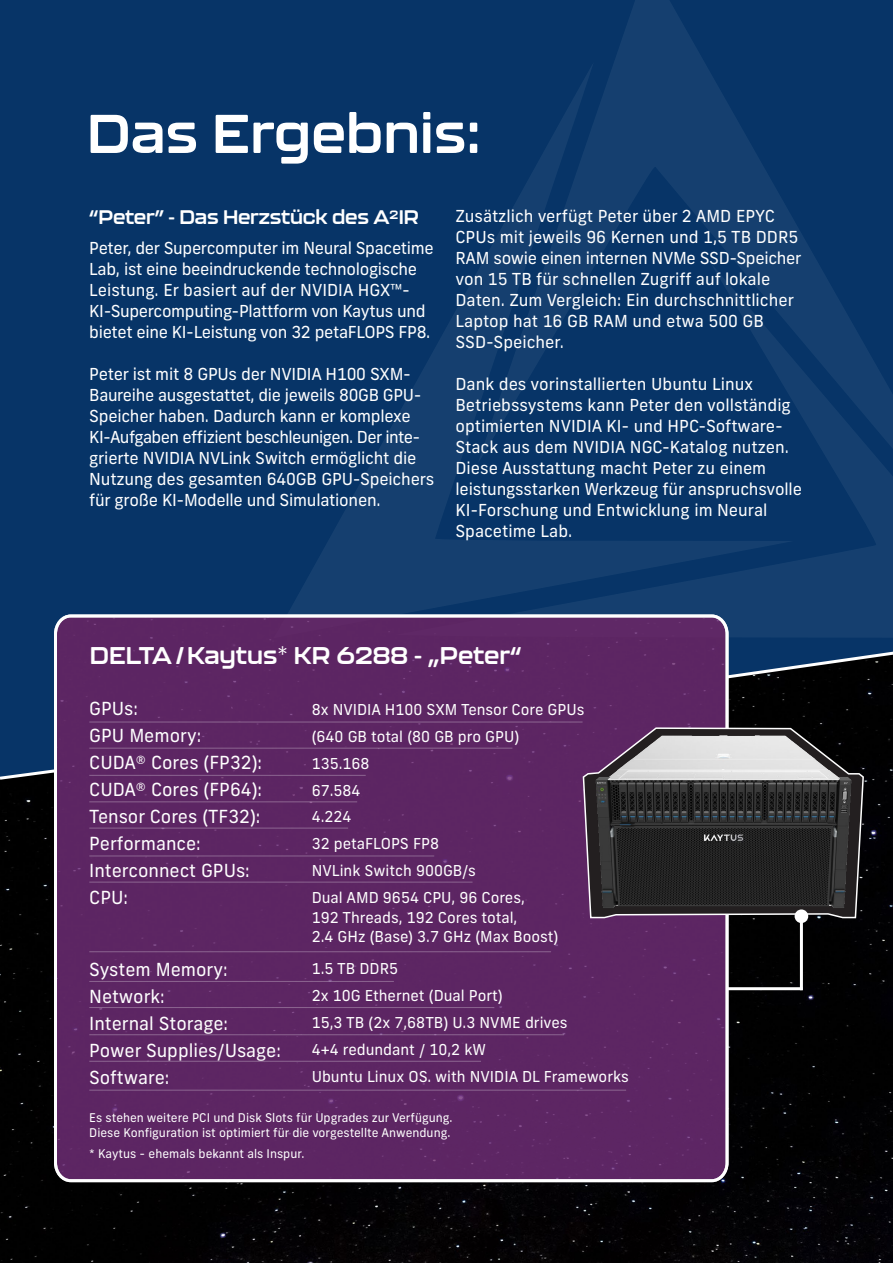
<style>
.page{position:relative;width:893px;height:1263px;background:#fff}
.page>*{position:absolute;margin:0;border:0;box-sizing:border-box;transform-origin:0 0}
.t1{font:700 54px "Kallisto";letter-spacing:.01em;color:#fff}
.t2{font:700 24px "Kallisto";color:#fff}
.t3{font:700 19.5px "Kallisto";letter-spacing:-.01em;color:#fff}
.t4{font:18px/27px "New Frank";color:#fff}
.t5{font:16.5px/21px "New Frank";letter-spacing:-.01em;color:#fff}
.t6{font:15px/19.5px "New Frank";color:#fff}
.t7{font:12px/15px "New Frank";color:#fff}
.s1{font-weight:300;font-size:19.5px}
</style>
<div class="page">
<div style="left:0;top:778px;width:893px;height:485px;background:#010101"></div>
<div style="left:0;top:0;width:893px;height:778px;background:#073467"></div>
<svg style="left:274px;top:61px;width:204px;height:552px;background:#083567"></svg>
<svg style="left:396px;top:259px;width:497px;height:379px;background:#113b6c"></svg>
<svg style="left:478px;top:0;width:415px;height:557px;background:#0b3769"></svg>
<div style="left:52px;top:613px;width:678px;height:571px;background:#5d2663"></div>
<hr style="left:89px;top:722px;width:494px;height:1px;background:#fff">
<hr style="left:89px;top:748px;width:423px;height:1px;background:#fff">
<hr style="left:89px;top:775px;width:277px;height:1px;background:#fff">
<hr style="left:89px;top:801px;width:268px;height:1px;background:#fff">
<hr style="left:89px;top:828px;width:259px;height:1px;background:#fff">
<hr style="left:89px;top:856px;width:345px;height:1px;background:#fff">
<hr style="left:89px;top:882px;width:383px;height:1px;background:#fff">
<hr style="left:89px;top:951px;width:462px;height:1px;background:#fff">
<hr style="left:89px;top:981px;width:305px;height:1px;background:#fff">
<hr style="left:89px;top:1090px;width:537px;height:1px;background:#fff">
<hr style="left:89px;top:1007px;width:405px;height:1px;background:#fff">
<hr style="left:89px;top:1034px;width:475px;height:1px;background:#fff">
<hr style="left:89px;top:1061px;width:392px;height:1px;background:#fff">
<svg style="left:0;top:767px;width:59px;height:14px"></svg>
<svg style="left:723px;top:649px;width:170px;height:31px;background:#22354d"></svg>
<svg style="left:582px;top:726px;width:283px;height:193px;background:#4e3c50"></svg>
<img style="left:593px;top:729px;width:263px;height:185px">
<hr style="left:727px;top:987px;width:76px;height:3px;background:#fff">
<hr style="left:800px;top:916px;width:3px;height:74px;background:#fff">
<div style="left:795px;top:909px;width:13px;height:14px;background:#fff;border-radius:50%"></div>
<p class="t1" style="left:87px;top:101px;width:395px">Das Ergebnis:</p>
<p class="t3" style="left:89px;top:205px;width:331px">“Peter” - Das Herzstück des A<sup>2</sup>IR</p>
<p class="t5" style="left:89px;top:237px;width:346px">Peter, der Supercomputer im Neural Spacetime Lab, ist eine beeindruckende technologische Leistung. Er basiert auf der NVIDIA HGX™- KI-Supercomputing-Plattform von Kaytus und bietet eine KI-Leistung von 32 petaFLOPS FP8.</p>
<p class="t5" style="left:89px;top:363px;width:347px">Peter ist mit 8 GPUs der NVIDIA H100 SXM-Baureihe ausgestattet, die jeweils 80GB GPU-Speicher haben. Dadurch kann er komplexe KI-Aufgaben effizient beschleunigen. Der inte&shy;grierte NVIDIA NVLink Switch ermöglicht die Nutzung des gesamten 640GB GPU-Speichers für große KI-Modelle und Simulationen.</p>
<p class="t5" style="left:455px;top:205px;width:347px">Zusätzlich verfügt Peter über 2 AMD EPYC CPUs mit jeweils 96 Kernen und 1,5 TB DDR5<br>RAM sowie einen internen NVMe SSD-Speicher von 15 TB für schnellen Zugriff auf lokale Daten. Zum Vergleich: Ein durchschnittlicher Laptop hat 16 GB RAM und etwa 500 GB SSD-Speicher.</p>
<p class="t5" style="left:455px;top:373px;width:348px">Dank des vorinstallierten Ubuntu Linux Betriebssystems kann Peter den vollständig optimierten NVIDIA KI- und HPC-Software-Stack aus dem NVIDIA NGC-Katalog nutzen.<br>Diese Ausstattung macht Peter zu einem leistungsstarken Werkzeug für anspruchsvolle KI-Forschung und Entwicklung im Neural Spacetime Lab.</p>
<p class="t2" style="left:90px;top:641px;width:433px">DELTA /Kaytus<span class="s1">*</span> KR 6288 - „Peter“</p>
<p class="t4" style="left:89px;top:695px;width:50px">GPUs:</p>
<p class="t4" style="left:89px;top:722px;width:113px">GPU Memory:</p>
<p class="t4" style="left:89px;top:749px;width:174px">CUDA® Cores (FP32):<br>CUDA® Cores (FP64):</p>
<p class="t4" style="left:89px;top:803px;width:173px">Tensor Cores (TF32):</p>
<p class="t4" style="left:89px;top:830px;width:113px">Performance:</p>
<p class="t4" style="left:89px;top:857px;width:162px">Interconnect GPUs:</p>
<p class="t4" style="left:89px;top:884px;width:40px">CPU:</p>
<p class="t6" style="left:312px;top:700px;width:274px">8x NVIDIA H100 SXM Tensor Core GPUs</p>
<p class="t6" style="left:312px;top:727px;width:209px">(640 GB total (80 GB pro GPU)</p>
<p class="t6" style="left:312px;top:754px;width:59px">135.168</p>
<p class="t6" style="left:312px;top:781px;width:50px">67.584</p>
<p class="t6" style="left:312px;top:807px;width:41px">4.224</p>
<p class="t6" style="left:312px;top:834px;width:129px">32 petaFLOPS FP8</p>
<p class="t6" style="left:312px;top:861px;width:166px">NVLink Switch 900GB/s</p>
<p class="t6" style="left:312px;top:888px;width:248px">Dual AMD 9654 CPU, 96 Cores,<br>192 Threads, 192 Cores total,<br>2.4 GHz (Base) 3.7 GHz (Max Boost)</p>
<p class="t4" style="left:89px;top:956px;width:140px">System Memory:</p>
<p class="t4" style="left:89px;top:983px;width:77px">Network:</p>
<p class="t4" style="left:89px;top:1010px;width:140px">Internal Storage:</p>
<p class="t4" style="left:89px;top:1037px;width:193px">Power Supplies/Usage:</p>
<p class="t4" style="left:89px;top:1064px;width:82px">Software:</p>
<p class="t6" style="left:312px;top:959px;width:88px">1.5 TB DDR5</p>
<p class="t6" style="left:312px;top:986px;width:193px">2x 10G Ethernet (Dual Port)</p>
<p class="t6" style="left:312px;top:1013px;width:257px">15,3 TB (2x 7,68TB) U.3 NVME drives</p>
<p class="t6" style="left:312px;top:1040px;width:176px">4+4 redundant / 10,2 kW</p>
<p class="t6" style="left:312px;top:1067px;width:319px">Ubuntu Linux OS. with NVIDIA DL Frameworks</p>
<p class="t7" style="left:89px;top:1110px;width:365px">Es stehen weitere PCI und Disk Slots für Upgrades zur Verfügung.<br>Diese Konfiguration ist optimiert für die vorgestellte Anwendung.</p>
<p class="t7" style="left:89px;top:1146px;width:217px">* Kaytus - ehemals bekannt als Inspur.</p>
</div>
